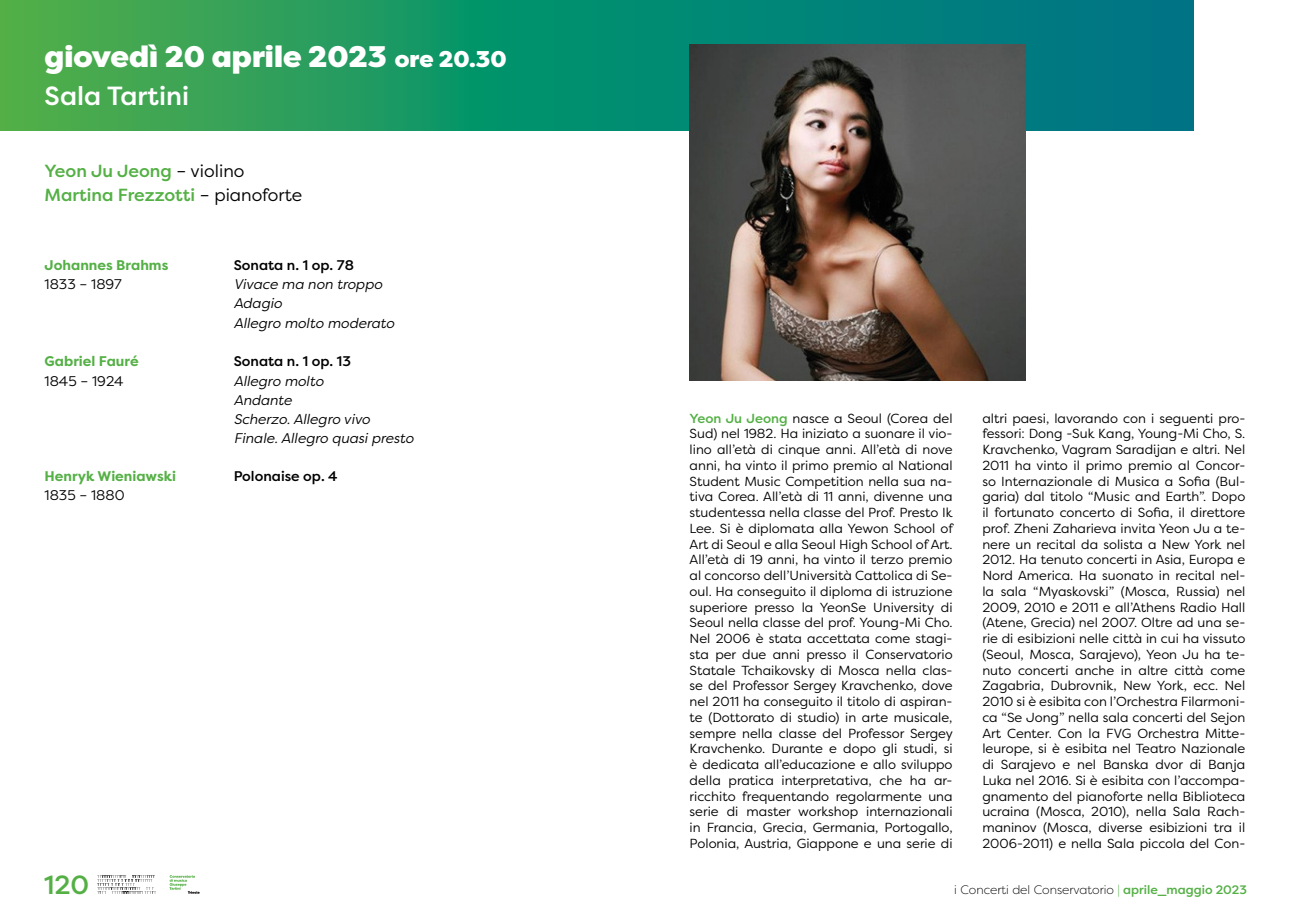
<style>
.page{position:relative;width:1290px;height:918px;background:#fff}
.page>*{position:absolute;margin:0;border:0;box-sizing:border-box;transform-origin:0 0}
.t1{font:900 29.75px "Filson Pro";color:#fff}
.t2{font:500 26.25px "Filson Pro";color:#fff}
.t3{font:500 26.25px "Filson Pro";color:#54b045}
.t4{font:500 17.5px/24.2px "Filson Pro";color:#54b045}
.t5{font:italic 14px/19.2px "Filson Pro";color:#000}
.t6{font:700 14px "Filson Pro";color:#54b045}
.t7{font:500 14px "Filson Pro";color:#000}
.t8{font:14px "Filson Pro";color:#000}
.t9{font:13.12px/15.8px "Filson Pro";color:#000;text-align:justify}
.t10{font:300 12.25px "Filson Pro";color:#000}
.s1{font-size:22.75px}
.s2{font-weight:400;color:#000}
.s3{font-weight:500;color:#54b045}
.s4{color:#54b045}
</style>
<div class="page">
<svg style="left:0;top:0;width:1193px;height:130px;background:#189268"></svg>
<svg style="left:97px;top:875px;width:59px;height:19px"></svg>
<svg style="left:170px;top:875px;width:30px;height:19px"></svg>
<img style="left:690px;top:45px;width:336px;height:336px">
<h1 class="t1" style="left:45px;top:38px;width:464px">giovedì 20 aprile 2023 <span class="s1">ore 20.30</span></h1>
<h2 class="t2" style="left:45px;top:78px;width:146px">Sala Tartini</h2>
<h3 class="t4" style="left:45px;top:158px;width:259px">Yeon Ju Jeong <span class="s2">– violino<br></span>Martina Frezzotti <span class="s2">– pianoforte</span></h3>
<p class="t6" style="left:45px;top:256px;width:125px">Johannes Brahms</p>
<p class="t7" style="left:234px;top:255px;width:122px">Sonata n. 1 op. 78</p>
<p class="t8" style="left:45px;top:275px;width:79px">1833 – 1897</p>
<p class="t5" style="left:234px;top:274px;width:162px">Vivace ma non troppo<br>Adagio<br>Allegro molto moderato</p>
<p class="t6" style="left:45px;top:352px;width:96px">Gabriel Fauré</p>
<p class="t7" style="left:234px;top:352px;width:119px">Sonata n. 1 op. 13</p>
<p class="t8" style="left:45px;top:371px;width:81px">1845 – 1924</p>
<p class="t5" style="left:234px;top:370px;width:182px">Allegro molto<br>Andante<br>Scherzo. Allegro vivo<br>Finale. Allegro quasi presto</p>
<p class="t6" style="left:45px;top:467px;width:133px">Henryk Wieniawski</p>
<p class="t7" style="left:234px;top:466px;width:105px">Polonaise op. 4</p>
<p class="t8" style="left:45px;top:486px;width:82px">1835 – 1880</p>
<p class="t9" style="left:690px;top:410px;width:265px"><span class="s3">Yeon Ju Jeong</span> nasce a Seoul (Corea del Sud) nel 1982. Ha iniziato a suonare il vio&shy;lino all’età di cinque anni. All’età di nove anni, ha vinto il primo premio al National Student Music Competition nella sua na&shy;tiva Corea. All’età di 11 anni, divenne una studentessa nella classe del Prof. Presto Ik Lee. Si è diplomata alla Yewon School of Art di Seoul e alla Seoul High School of Art.<br>All’età di 19 anni, ha vinto il terzo premio al concorso dell’Università Cattolica di Se&shy;oul. Ha conseguito il diploma di istruzione superiore presso la YeonSe University di Seoul nella classe del prof. Young-Mi Cho.<br>Nel 2006 è stata accettata come stagi&shy;sta per due anni presso il Conservatorio Statale Tchaikovsky di Mosca nella clas&shy;se del Professor Sergey Kravchenko, dove nel 2011 ha conseguito il titolo di aspiran&shy;te (Dottorato di studio) in arte musicale, sempre nella classe del Professor Sergey Kravchenko. Durante e dopo gli studi, si è dedicata all’educazione e allo sviluppo della pratica interpretativa, che ha ar&shy;ricchito frequentando regolarmente una serie di master workshop internazionali in Francia, Grecia, Germania, Portogallo, Polonia, Austria, Giappone e una serie di</p>
<p class="t9" style="left:982px;top:410px;width:264px">altri paesi, lavorando con i seguenti pro&shy;fessori: Dong -Suk Kang, Young-Mi Cho, S.<br>Kravchenko, Vagram Saradijan e altri. Nel 2011 ha vinto il primo premio al Concor&shy;so Internazionale di Musica a Sofia (Bul&shy;garia) dal titolo “Music and Earth”. Dopo il fortunato concerto di Sofia, il direttore prof. Zheni Zaharieva invita Yeon Ju a te&shy;nere un recital da solista a New York nel 2012. Ha tenuto concerti in Asia, Europa e Nord America. Ha suonato in recital nel&shy;la sala “Myaskovski” (Mosca, Russia) nel 2009, 2010 e 2011 e all’Athens Radio Hall (Atene, Grecia) nel 2007. Oltre ad una se&shy;rie di esibizioni nelle città in cui ha vissuto (Seoul, Mosca, Sarajevo), Yeon Ju ha te&shy;nuto concerti anche in altre città come Zagabria, Dubrovnik, New York, ecc. Nel 2010 si è esibita con l’Orchestra Filarmoni&shy;ca “Se Jong” nella sala concerti del Sejon Art Center. Con la FVG Orchestra Mitte&shy;leurope, si è esibita nel Teatro Nazionale di Sarajevo e nel Banska dvor di Banja Luka nel 2016. Si è esibita con l’accompa&shy;gnamento del pianoforte nella Biblioteca ucraina (Mosca, 2010), nella Sala Rach&shy;maninov (Mosca, diverse esibizioni tra il 2006-2011) e nella Sala piccola del Con-</p>
<h2 class="t3" style="left:44px;top:866px;width:47px">120</h2>
<p class="t10" style="left:954px;top:881px;width:294px">i Concerti del Conservatorio <span class="s4">|</span> <span class="s3">aprile_maggio 2023</span></p>
</div>
